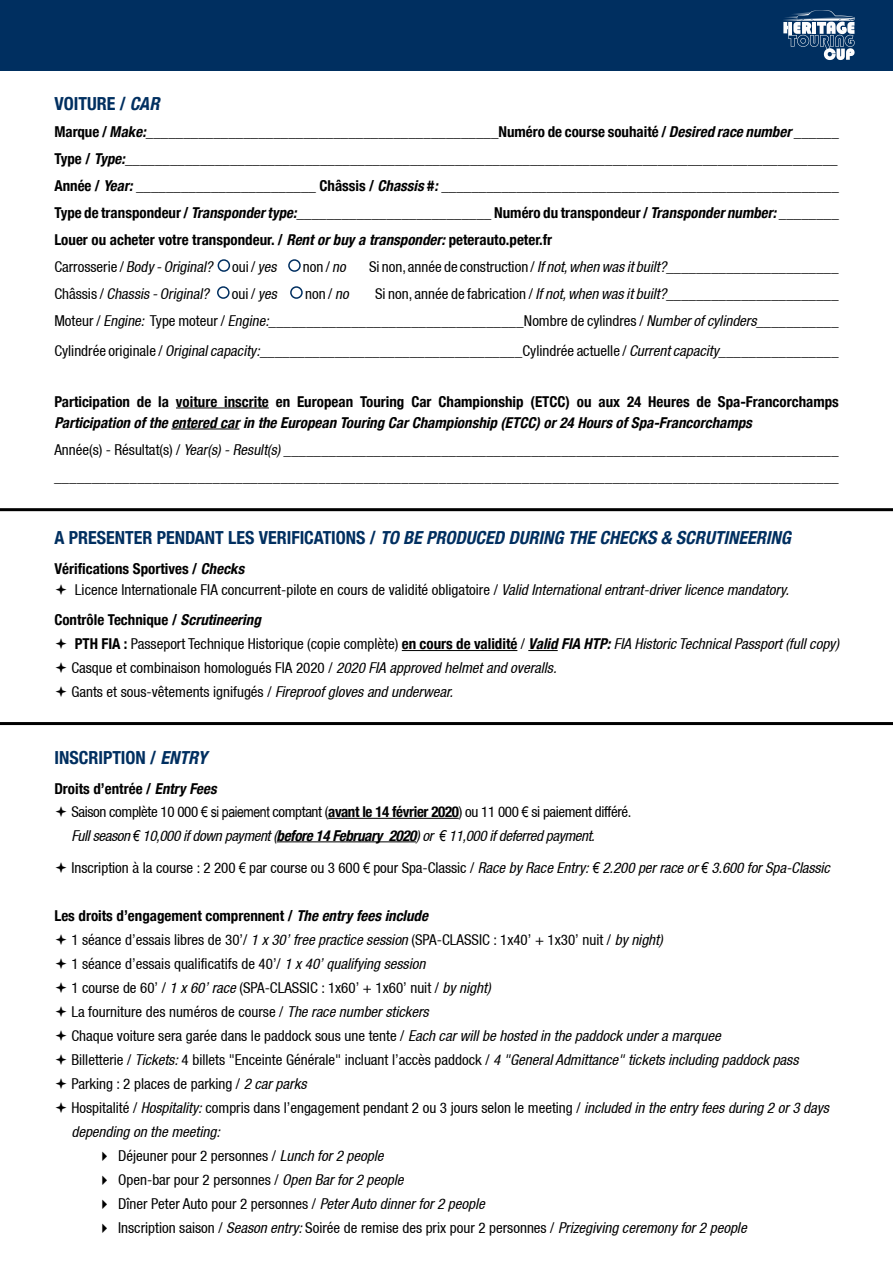
<style>
.page{position:relative;width:893px;height:1263px;background:#fff}
.page>*{position:absolute;margin:0;border:0;box-sizing:border-box;transform-origin:0 0}
.t1{font:italic 700 condensed 18px "Helvetica 77";color:#002f60}
.t2{font:700 condensed 18px "Helvetica 77";color:#002f60}
.t3{font:condensed 15px/24px "Helvetica 57";color:#000}
.t4{font:700 condensed 15px/27px "Helvetica 77";color:#000;text-align:justify}
.t5{font:italic 700 condensed 15px/27px "Helvetica 77";color:#000}
.t6{font:italic condensed 15px/23.5px "Helvetica 57";letter-spacing:-.025em;color:#000}
.t7{font:italic condensed 15px "Helvetica 57";color:#000}
.t8{font:italic condensed 15px "Helvetica 57";color:#000}
.s1{font-style:italic}
.s2{font-style:normal}
.s3{font-family:"Helvetica 77";font-weight:700;font-style:italic}
.s4{font-family:"Helvetica 57";font-weight:400;font-style:normal}
.s5{font-family:"Helvetica 57";font-weight:400}
.s6{font-style:inherit}
.s7{font-family:"Helvetica 77";font-weight:700}
.s8{font-family:"Arial Narrow";font-style:normal;font-stretch:normal}
.s9{font-family:"Helvetica 77";font-weight:700;font-style:normal}
.s10{font-family:"Arial Narrow";font-stretch:normal}
.s11{font-family:"Arial Narrow";font-style:italic;font-stretch:normal}
</style>
<div class="page">
<div style="left:0;top:0;width:893px;height:70px;background:#002f60"></div>
<svg style="left:783px;top:10px;width:72px;height:50px"></svg>
<hr style="left:176px;top:408px;width:93px;height:1px;background:#000">
<hr style="left:171px;top:429px;width:68px;height:1px;background:#000">
<div style="left:218px;top:259px;width:12px;height:13px;border:2px solid #002f60;border-radius:50%"></div>
<div style="left:288px;top:259px;width:13px;height:13px;border:2px solid #002f60;border-radius:50%"></div>
<div style="left:217px;top:286px;width:13px;height:13px;border:2px solid #002f60;border-radius:50%"></div>
<div style="left:290px;top:286px;width:13px;height:13px;border:2px solid #002f60;border-radius:50%"></div>
<hr style="left:402px;top:650px;width:115px;height:1px;background:#000">
<hr style="left:528px;top:650px;width:30px;height:1px;background:#000">
<hr style="left:328px;top:818px;width:131px;height:1px;background:#000">
<hr style="left:277px;top:841px;width:139px;height:1px;background:#000">
<hr style="left:0;top:508px;width:893px;height:3px;background:#000">
<hr style="left:0;top:722px;width:893px;height:3px;background:#000">
<p class="t2" style="left:54px;top:92px;width:106px">VOITURE / <span class="s1">CAR</span></p>
<p class="t4" style="left:54px;top:118px;width:786px">Marque / <span class="s1">Make:</span>_______________________________________________Numéro de course souhaité / <span class="s1">Desired race number</span> ______ Type / <span class="s1">Type:</span>_______________________________________________________________________________________________ Année / <span class="s1">Year:</span>________________________ Châssis / <span class="s1">Chassis</span> #<span class="s1">:</span>_____________________________________________________ Ty p e d e t r a n s p o n d e u r / <span class="s1">Transpondertype:__________________________</span> N u m é r o d u t r a n s p o n d e u r / <span class="s1">Transpondernumber:</span>________ Louer ou acheter votre transpondeur. / <span class="s1">Rent or buy a transponder:</span> peterauto.peter.fr</p>
<p class="t7" style="left:54px;top:258px;width:227px"><span class="s2">C a r ro s s e r i e /</span> Body -Original? <span class="s2">o u i /</span> yes</p>
<p class="t3" style="left:303px;top:254px;width:47px">non / <span class="s1">no</span></p>
<p class="t3" style="left:369px;top:254px;width:475px">Si non, année de construction / <span class="s1">If not, when was it built?</span><span class="s3">_______________________</span></p>
<p class="t7" style="left:54px;top:285px;width:159px"><span class="s2">C h â s s i s /</span> Chassis -Original?</p>
<p class="t3" style="left:232px;top:281px;width:49px">oui / <span class="s1">yes</span></p>
<p class="t3" style="left:305px;top:281px;width:48px">non / <span class="s1">no</span></p>
<p class="t3" style="left:375px;top:281px;width:468px">Si non, année de fabrication / <span class="s1">If not, when was it built?</span><span class="s3">_______________________</span></p>
<p class="t5" style="left:54px;top:305px;width:789px;line-height:30px"><span class="s4">M o t e u r /</span> <span class="s5">Engine:</span> <span class="s4">Ty p e m o t e u r /</span> <span class="s5">Engine:</span>_______________________________<span class="s5">___</span><span class="s4">N o m b r e d e c y l i n d r e s /</span> <span class="s5">Num b er o f cylin ders</span>___________<br><span class="s4">C y l i n d r é e o r i g i n a l e /</span> <span class="s5">Originalcapacity:_</span>________________________________<span class="s5">__</span><span class="s4">C y l i n d r é e a c t u e l l e /</span> <span class="s5">Curren t capa city___</span>_____________</p>
<p class="t4" style="left:54px;top:388px;width:786px">Participation de la voiture inscrite en European Touring Car Championship (ETCC) ou aux 24 Heures de Spa-Francorchamps</p>
<p class="t5" style="left:54px;top:409px;width:789px"><span class="s6">Participation of the entered car in the European Touring Car Championship (ETCC) or 24 Hours of Spa-Francorchamps<br></span><span class="s4">A n n é e ( s ) - R é s u l t a t ( s ) /</span> <span class="s5">Year(s) -Result(s)</span> __________________________________________________________________________ ________________________________________________________________________________________________________</p>
<p class="t1" style="left:54px;top:527px;width:738px"><span class="s2">A PRESENTER PENDANT LES VERIFICATIONS /</span> TO BE PRODUCED DURING THE CHECKS &amp; SCRUTINEERING</p>
<p class="t4" style="left:54px;top:555px;width:195px">Vérifications Sportives / <span class="s1">Checks</span></p>
<p class="t3" style="left:75px;top:578px;width:716px">Licence Internationale FIA concurrent-pilote en cours de validité obligatoire / <span class="s1">Valid International entrant-driver licence mandatory.</span></p>
<p class="t4" style="left:54px;top:606px;width:208px">Contrôle Technique / <span class="s1">Scrutineering</span></p>
<p class="t3" style="left:71px;top:632px;width:769px"><span class="s7">PTH FIA :</span> Passeport Technique Historique (copie complète) <span class="s7">en cours de validité</span> / <span class="s3">Valid FIA HTP:</span> <span class="s1">FIA Historic Technical Passport (full copy)<br></span>Casque et combinaison homologués FIA 2020 / <span class="s1">2020 FIA approved helmet and overalls.<br></span>Gants et sous-vêtements ignifugés / <span class="s1">Fireproof gloves and underwear.</span></p>
<p class="t2" style="left:54px;top:746px;width:154px">INSCRIPTION / <span class="s1">ENTRY</span></p>
<p class="t4" style="left:54px;top:775px;width:167px">Droits d’entrée / <span class="s1">Entry Fees</span></p>
<p class="t6" style="left:71px;top:800px;width:561px"><span class="s2">Saison complète 10 000</span> <span class="s8">€ si paiement</span> <span class="s2">comptant (</span><span class="s9">avant le 14 février 2020</span><span class="s2">) ou 11 000</span> <span class="s8">€</span> <span class="s2">si paiement différé.<br></span>Full season <span class="s10">€</span> 10,000 if down payment (<span class="s7">before 14 February 2020</span>) or <span class="s10">€</span> 11,000 if deferred payment.</p>
<p class="t3" style="left:71px;top:856px;width:760px">Inscription à la course : 2 200 <span class="s10">€</span> par course ou 3 600 <span class="s10">€</span> pour Spa-Classic / <span class="s1">Race by Race Entry:</span> <span class="s11">€</span> <span class="s1">2.200 per race or</span> <span class="s11">€</span> <span class="s1">3.600 for Spa-Classic</span></p>
<p class="t4" style="left:54px;top:902px;width:375px">Les droits d’engagement comprennent / <span class="s1">The entry fees include</span></p>
<p class="t3" style="left:71px;top:928px;width:593px">1 séance d’essais libres de 30’/ <span class="s1">1 x 30’ free practice session</span> (SPA-CLASSIC : 1x40’ + 1x30’ nuit / <span class="s1">by night)</span></p>
<p class="t3" style="left:71px;top:952px;width:355px">1 séance d’essais qualificatifs de 40’/ <span class="s1">1 x 40’ qualifying session</span></p>
<p class="t3" style="left:71px;top:976px;width:421px">1 course de 60’ / <span class="s1">1 x 60’ race</span> (SPA-CLASSIC : 1x60’ + 1x60’ nuit / <span class="s1">by night)</span></p>
<p class="t3" style="left:71px;top:1000px;width:359px">La fourniture des numéros de course / <span class="s1">The race number stickers</span></p>
<p class="t3" style="left:71px;top:1024px;width:651px">Chaque voiture sera garée dans le paddock sous une tente / <span class="s1">Each car will be hosted in the paddock under a marquee</span></p>
<p class="t3" style="left:71px;top:1048px;width:729px">Billetterie / <span class="s1">Tickets:</span> 4 billets "Enceinte Générale" incluant l’accès paddock / <span class="s1">4 "General Admittance" tickets including paddock pass</span></p>
<p class="t3" style="left:71px;top:1072px;width:237px">Parking : 2 places de parking / <span class="s1">2 car parks</span></p>
<p class="t3" style="left:71px;top:1096px;width:759px">Hospitalité / <span class="s1">Hospitality:</span> compris dans l’engagement pendant 2 ou 3 jours selon le meeting / <span class="s1">included in the entry fees during 2 or 3 days</span></p>
<p class="t8" style="left:71px;top:1123px;width:150px">depending on the meeting:</p>
<p class="t3" style="left:118px;top:1144px;width:267px">Déjeuner pour 2 personnes / <span class="s1">Lunch for 2 people</span></p>
<p class="t3" style="left:118px;top:1168px;width:287px">Open-bar pour 2 personnes / <span class="s1">Open Bar for 2 people</span></p>
<p class="t3" style="left:118px;top:1192px;width:368px">Dîner Peter Auto pour 2 personnes / <span class="s1">Peter Auto dinner for 2 people</span></p>
<p class="t3" style="left:118px;top:1216px;width:630px">Inscription saison / <span class="s1">Season entry:</span> Soirée de remise des prix pour 2 personnes / <span class="s1">Prizegiving ceremony for 2 people</span></p>
</div>
